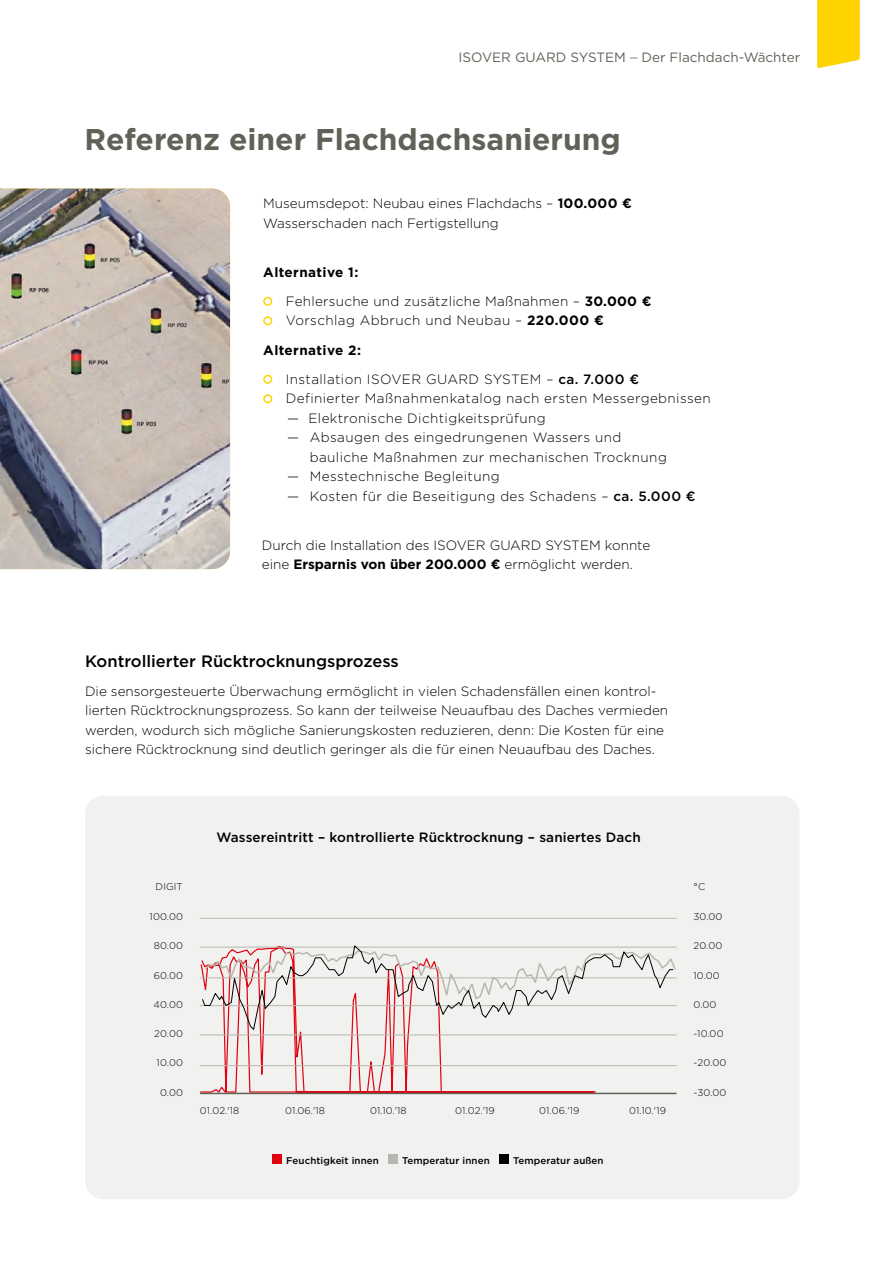
<style>
.page{position:relative;width:885px;height:1263px;background:#fff}
.page>*{position:absolute;margin:0;border:0;box-sizing:border-box;transform-origin:0 0}
.t1{font:700 30px "Gotham";color:#626158}
.t2{font:500 16.5px "Gotham";color:#000}
.t3{font:300 13.5px/19.5px "Gotham";color:#000}
.t4{font:300 13.5px/19.5px "Gotham";letter-spacing:.03em;color:#000}
.t5{font:300 13.5px/29.2px "Gotham";letter-spacing:.02em;color:#000}
.t6{font:500 13.5px "Gotham";letter-spacing:.01em;color:#000}
.t7{font:13.5px "Gotham";color:#626158}
.t8{font:300 9.75px "Gotham";letter-spacing:.01em;color:#000}
.t9{font:500 9.75px "Gotham";letter-spacing:.01em;color:#000}
.s1{font-family:"The Sans B3";font-weight:300}
.s2{font-weight:700}
.s3{font-weight:500}
</style>
<div class="page">
<svg style="left:817px;top:0;width:42px;height:68px;background:#ffd50f"></svg>
<div style="left:263px;top:297px;width:9px;height:9px;border:2px solid #ffd300;border-radius:50%"></div>
<div style="left:263px;top:316px;width:9px;height:9px;border:2px solid #ffd300;border-radius:50%"></div>
<div style="left:263px;top:375px;width:9px;height:9px;border:2px solid #ffd300;border-radius:50%"></div>
<div style="left:263px;top:394px;width:9px;height:9px;border:2px solid #ffd300;border-radius:50%"></div>
<div style="left:85px;top:796px;width:714px;height:403px;background:#f1f1ef;border-radius:18px"></div>
<div style="left:273px;top:1155px;width:9px;height:9px;background:#e3000f"></div>
<div style="left:389px;top:1155px;width:9px;height:9px;background:#b7b6af"></div>
<div style="left:499px;top:1155px;width:10px;height:9px;background:#000"></div>
<svg style="left:200px;top:946px;width:396px;height:149px"></svg>
<hr style="left:200px;top:1093px;width:476px;height:1px;background:#626158">
<hr style="left:200px;top:1005px;width:476px;height:1px;background:#b7b6af">
<hr style="left:200px;top:918px;width:476px;height:1px;background:#b7b6af">
<hr style="left:200px;top:1065px;width:476px;height:1px;background:#b7b6af">
<hr style="left:200px;top:977px;width:476px;height:1px;background:#b7b6af">
<hr style="left:200px;top:1034px;width:476px;height:1px;background:#b7b6af">
<hr style="left:200px;top:947px;width:476px;height:1px;background:#b7b6af">
<svg style="left:201px;top:945px;width:476px;height:86px"></svg>
<img style="left:0;top:189px;width:230px;height:380px">
<p class="t7" style="left:458px;top:49px;width:343px">ISOVER GUARD SYSTEM <span class="s1">–</span> Der Flachdach-Wächter</p>
<h1 class="t1" style="left:85px;top:119px;width:537px">Referenz einer Flachdachsanierung</h1>
<p class="t3" style="left:263px;top:193px;width:370px">Museumsdepot: Neubau eines Flachdachs – <span class="s2">100.000 €<br></span>Wasserschaden nach Fertigstellung</p>
<p class="t5" style="left:286px;top:257px;width:367px;text-indent:-22px"><span class="s2">Alternative 1:<br></span>Fehlersuche und zusätzliche Maßnahmen – <span class="s2">30.000 €</span></p>
<p class="t4" style="left:263px;top:306px;width:342px;line-height:29.2px;text-indent:23px">Vorschlag Abbruch und Neubau – <span class="s2">220.000 €<br>Alternative 2:</span></p>
<p class="t4" style="left:286px;top:369px;width:426px">Installation ISOVER GUARD SYSTEM – <span class="s3">ca. 7.000 €<br></span>Definierter Maßnahmenkatalog nach ersten Messergebnissen</p>
<p class="t4" style="left:287px;top:408px;width:260px">— Elektronische Dichtigkeitsprüfung</p>
<p class="t4" style="left:310px;top:427px;width:358px;text-indent:-23px">— Absaugen des eingedrungenen Wassers und bauliche Maßnahmen zur mechanischen Trocknung</p>
<p class="t4" style="left:287px;top:466px;width:214px">— Messtechnische Begleitung</p>
<p class="t4" style="left:287px;top:486px;width:410px">— Kosten für die Beseitigung des Schadens – <span class="s3">ca. 5.000 €</span></p>
<p class="t3" style="left:262px;top:535px;width:390px">Durch die Installation des ISOVER GUARD SYSTEM konnte eine <span class="s2">Ersparnis von über 200.000 €</span> ermöglicht werden.</p>
<p class="t2" style="left:85px;top:650px;width:315px">Kontrollierter Rücktrocknungsprozess</p>
<p class="t3" style="left:85px;top:681px;width:584px">Die sensorgesteuerte Überwachung ermöglicht in vielen Schadensfällen einen kontrol&shy;lierten Rücktrocknungsprozess. So kann der teilweise Neuaufbau des Daches vermieden werden, wodurch sich mögliche Sanierungskosten reduzieren, denn: Die Kosten für eine sichere Rücktrocknung sind deutlich geringer als die für einen Neuaufbau des Daches.</p>
<p class="t8" style="left:156px;top:880px;width:29px">DIGIT</p>
<p class="t8" style="left:150px;top:910px;width:35px">100.00</p>
<p class="t8" style="left:154px;top:940px;width:31px">80.00</p>
<p class="t8" style="left:154px;top:969px;width:31px">60.00</p>
<p class="t8" style="left:153px;top:998px;width:31px">40.00</p>
<p class="t8" style="left:154px;top:1027px;width:30px">20.00</p>
<p class="t8" style="left:157px;top:1057px;width:28px">10.00</p>
<p class="t8" style="left:160px;top:1086px;width:24px">0.00</p>
<p class="t6" style="left:216px;top:828px;width:425px">Wassereintritt – kontrollierte Rücktrocknung – saniertes Dach</p>
<p class="t8" style="left:200px;top:1105px;width:41px">01.02.'18</p>
<p class="t8" style="left:285px;top:1105px;width:42px">01.06.'18</p>
<p class="t8" style="left:370px;top:1105px;width:38px">01.10.'18</p>
<p class="t8" style="left:455px;top:1105px;width:41px">01.02.'19</p>
<p class="t8" style="left:539px;top:1105px;width:42px">01.06.'19</p>
<p class="t8" style="left:629px;top:1105px;width:38px">01.10.'19</p>
<p class="t9" style="left:286px;top:1154px;width:94px">Feuchtigkeit innen</p>
<p class="t9" style="left:402px;top:1154px;width:89px">Temperatur innen</p>
<p class="t9" style="left:513px;top:1154px;width:92px">Temperatur außen</p>
<p class="t8" style="left:693px;top:880px;width:13px">°C</p>
<p class="t8" style="left:693px;top:910px;width:30px">30.00</p>
<p class="t8" style="left:693px;top:940px;width:30px">20.00</p>
<p class="t8" style="left:693px;top:969px;width:28px">10.00</p>
<p class="t8" style="left:693px;top:998px;width:24px">0.00</p>
<p class="t8" style="left:693px;top:1027px;width:32px">-10.00</p>
<p class="t8" style="left:693px;top:1057px;width:34px">-20.00</p>
<p class="t8" style="left:693px;top:1086px;width:34px">-30.00</p>
</div>
